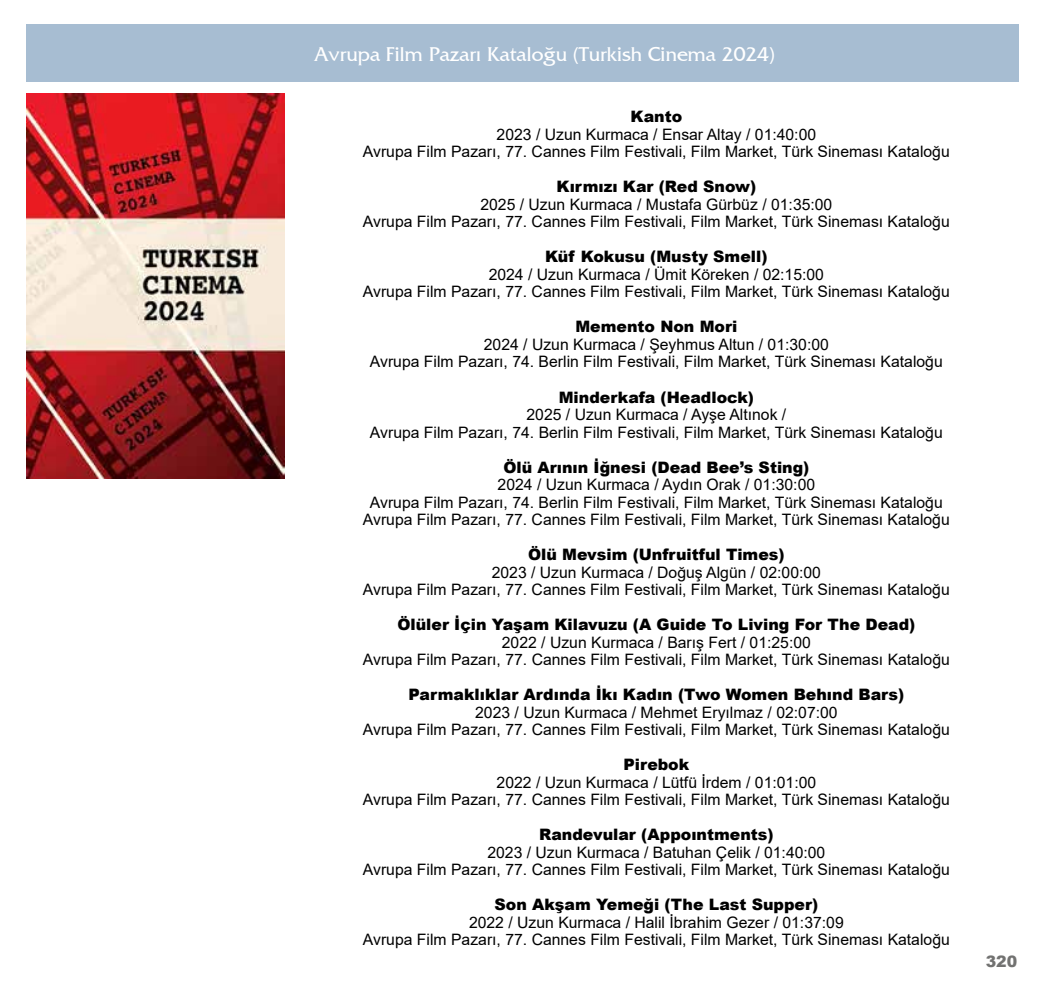
<style>
.page{position:relative;width:1042px;height:993px;background:#fff}
.page>*{position:absolute;margin:0;border:0;box-sizing:border-box;transform-origin:0 0}
.t1{font:21px "France Plain";color:#fff}
.t2{font:15.75px/17.5px "Arial";color:#000;text-align:center}
.t3{font:900 15.75px "Arial";color:#000}
.t4{font:900 15.75px "Arial";color:#727271}
</style>
<div class="page">
<img style="left:26px;top:93px;width:258px;height:385px">
<div style="left:26px;top:25px;width:992px;height:57px;background:#a7bdd2"></div>
<h1 class="t1" style="left:314px;top:42px;width:463px">Avrupa Film Pazarı Kataloğu (Turkish Cinema 2024)</h1>
<p class="t3" style="left:630px;top:105px;width:53px">Kanto</p>
<p class="t2" style="left:363px;top:125px;width:588px">2023 / Uzun Kurmaca / Ensar Altay / 01:40:00<br>Avrupa Film Pazarı, 77. Cannes Film Festivali, Film Market, Türk Sineması Kataloğu</p>
<p class="t3" style="left:556px;top:175px;width:201px">Kırmızı Kar (Red Snow)</p>
<p class="t2" style="left:363px;top:195px;width:588px">2025 / Uzun Kurmaca / Mustafa Gürbüz / 01:35:00<br>Avrupa Film Pazarı, 77. Cannes Film Festivali, Film Market, Türk Sineması Kataloğu</p>
<p class="t3" style="left:545px;top:245px;width:224px">Küf Kokusu (Musty Smell)</p>
<p class="t2" style="left:363px;top:265px;width:588px">2024 / Uzun Kurmaca / Ümit Köreken / 02:15:00<br>Avrupa Film Pazarı, 77. Cannes Film Festivali, Film Market, Türk Sineması Kataloğu</p>
<p class="t3" style="left:575px;top:315px;width:163px">Memento Non Mori</p>
<p class="t2" style="left:370px;top:335px;width:574px">2024 / Uzun Kurmaca / Şeyhmus Altun / 01:30:00<br>Avrupa Film Pazarı, 74. Berlin Film Festivali, Film Market, Türk Sineması Kataloğu</p>
<p class="t3" style="left:559px;top:385px;width:197px">Minderkafa (Headlock)</p>
<p class="t2" style="left:370px;top:405px;width:574px">2025 / Uzun Kurmaca / Ayşe Altınok /<br>Avrupa Film Pazarı, 74. Berlin Film Festivali, Film Market, Türk Sineması Kataloğu</p>
<p class="t3" style="left:503px;top:455px;width:307px">Ölü Arının İğnesi (Dead Bee’s Sting)</p>
<p class="t2" style="left:363px;top:475px;width:588px">2024 / Uzun Kurmaca / Aydın Orak / 01:30:00<br>Avrupa Film Pazarı, 74. Berlin Film Festivali, Film Market, Türk Sineması Kataloğu<br>Avrupa Film Pazarı, 77. Cannes Film Festivali, Film Market, Türk Sineması Kataloğu</p>
<p class="t3" style="left:528px;top:543px;width:258px">Ölü Mevsim (Unfruitful Times)</p>
<p class="t2" style="left:363px;top:563px;width:588px">2023 / Uzun Kurmaca / Doğuş Algün / 02:00:00<br>Avrupa Film Pazarı, 77. Cannes Film Festivali, Film Market, Türk Sineması Kataloğu</p>
<p class="t3" style="left:397px;top:613px;width:519px">Ölüler İçin Yaşam Kilavuzu (A Guide To Living For The Dead)</p>
<p class="t2" style="left:363px;top:633px;width:588px">2022 / Uzun Kurmaca / Barış Fert / 01:25:00<br>Avrupa Film Pazarı, 77. Cannes Film Festivali, Film Market, Türk Sineması Kataloğu</p>
<p class="t3" style="left:408px;top:683px;width:497px">Parmaklıklar Ardında İkı Kadın (Two Women Behınd Bars)</p>
<p class="t2" style="left:363px;top:703px;width:588px">2023 / Uzun Kurmaca / Mehmet Eryılmaz / 02:07:00<br>Avrupa Film Pazarı, 77. Cannes Film Festivali, Film Market, Türk Sineması Kataloğu</p>
<p class="t3" style="left:623px;top:753px;width:67px">Pirebok</p>
<p class="t2" style="left:363px;top:773px;width:588px">2022 / Uzun Kurmaca / Lütfü İrdem / 01:01:00<br>Avrupa Film Pazarı, 77. Cannes Film Festivali, Film Market, Türk Sineması Kataloğu</p>
<p class="t3" style="left:539px;top:823px;width:236px">Randevular (Appoıntments)</p>
<p class="t2" style="left:363px;top:843px;width:588px">2023 / Uzun Kurmaca / Batuhan Çelik / 01:40:00<br>Avrupa Film Pazarı, 77. Cannes Film Festivali, Film Market, Türk Sineması Kataloğu</p>
<p class="t3" style="left:494px;top:893px;width:325px">Son Akşam Yemeği (The Last Supper)</p>
<p class="t2" style="left:363px;top:913px;width:588px">2022 / Uzun Kurmaca / Halil İbrahim Gezer / 01:37:09<br>Avrupa Film Pazarı, 77. Cannes Film Festivali, Film Market, Türk Sineması Kataloğu</p>
<p class="t4" style="left:986px;top:949px;width:33px">320</p>
</div>
